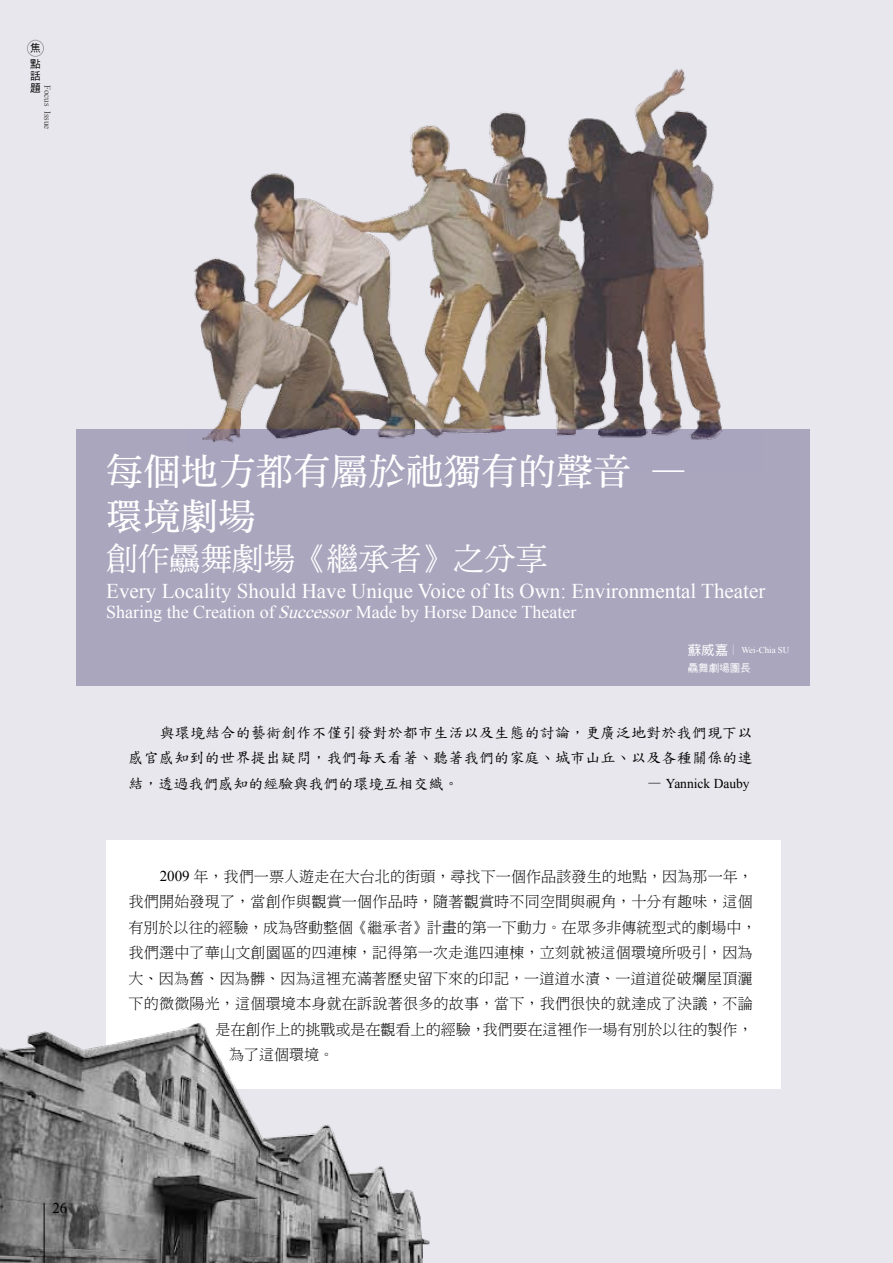
<style>
.page{position:relative;width:893px;height:1263px;background:#e8e7ed}
.page>*{position:absolute;margin:0;border:0;box-sizing:border-box;transform-origin:0 0}
.t1{font:800 37.5px/45px "Ming";color:#fff}
.t2{font:31.5px "DF Ming Md HK BF";color:#fff}
.t3{font:21px "Times New Roman";color:#fff}
.t4{font:18px "Times New Roman";color:#fff}
.t5{font:15px "DF Ming Lt HK BF";letter-spacing:.015em;color:#000}
.t6{font:15px/25.5px "DF Biao Kai Shu Std W5";letter-spacing:.015em;color:#000;text-align:justify}
.t7{font:15px "Times New Roman";color:#000}
.t8{font:13.5px "Times New Roman";color:#000}
.t9{font:10.5px "DF Hei Md HKP BF";color:#fff}
.t10{font:10.5px/16px "DF Hei Md HKP BF";color:#000}
.t11{font:9px "Times New Roman";color:#fff}
.t12{font:9px "Times New Roman";color:#4c4948}
.s1{font-style:italic}
.s2{font-family:"DF Hei Md HKP BF";font-size:13.5px}
.s3{font-family:"DF Ming Lt HK BF";font-size:10.5px}
.s4{font-family:"DF Biao Kai Shu Std W5"}
.s5{font-family:"Times New Roman"}
.s6{font-family:"Adobe Ming Std";font-weight:300}
</style>
<div class="page">
<div style="left:106px;top:840px;width:674px;height:249px;background:#fff"></div>
<div style="left:77px;top:429px;width:733px;height:257px;background:#aaa6be"></div>
<img style="left:193px;top:68px;width:529px;height:375px">
<img style="left:0;top:1023px;width:430px;height:240px">
<hr style="left:44px;top:1203px;width:1px;height:60px;background:#000">
<div style="left:27px;top:40px;width:17px;height:17px;border:1px solid #000;border-radius:50%"></div>
<p class="t10" style="left:30px;top:41px;width:12px">焦點</p>
<p class="t10" style="left:30px;top:71px;width:12px;line-height:12px">話題</p>
<p class="t12" style="left:54px;top:85px;width:46px;rotate:90deg">Focus Issue</p>
<h1 class="t1" style="left:106px;top:449px;width:583px">每個地方都有屬於祂獨有的聲音 —環境劇場</h1>
<h2 class="t2" style="left:106px;top:542px;width:442px">創作驫舞劇場《繼承者》之分享</h2>
<h3 class="t3" style="left:106px;top:576px;width:661px">Every Locality Should Have Unique Voice of Its Own: Environmental Theater</h3>
<p class="t4" style="left:106px;top:599px;width:472px">Sharing the Creation of <span class="s1">Successor</span>Made by Horse Dance Theater</p>
<p class="t11" style="left:688px;top:644px;width:103px"><span class="s2">蘇威嘉</span><span class="s3">│</span> Wei-Chia SU</p>
<p class="t9" style="left:688px;top:662px;width:64px">驫舞劇場團長</p>
<p class="t6" style="left:129px;top:719px;width:626px;text-indent:31px">與環境結合的藝術創作不僅引發對於都市生活以及生態的討論，更廣泛地對於我們現下以感官感知到的世界提出疑問，我們每天看著、聽著我們的家庭、城市山丘、以及各種關係的連結，透過我們感知的經驗與我們的環境互相交織。</p>
<p class="t8" style="left:648px;top:774px;width:103px"><span class="s4">—</span> Yannick Dauby</p>
<p class="t5" style="left:160px;top:869px;width:595px"><span class="s5">2009</span> 年，我們一票人遊走在大台北的街頭，尋找下一個作品該發生的地點，因為那一年，</p>
<p class="t5" style="left:129px;top:894px;width:626px">我們開始發現了，當創作與觀賞一個作品時，隨著觀賞時不同空間與視角，十分有趣味，這個</p>
<p class="t5" style="left:129px;top:920px;width:629px">有別於以往的經驗，成為<span class="s6">啓</span>動整個《繼承者》計畫的第一下動力。在眾多非傳統型式的劇場中，</p>
<p class="t5" style="left:129px;top:945px;width:625px">我們選中了華山文創園區的四連棟，記得第一次走進四連棟，立刻就被這個環境所吸引，因為</p>
<p class="t5" style="left:129px;top:971px;width:625px">大、因為舊、因為髒、因為這裡充滿著歷史留下來的印記，一道道水漬、一道道從破爛屋頂灑</p>
<p class="t5" style="left:129px;top:996px;width:626px">下的微微陽光，這個環境本身就在訴說著很多的故事，當下，我們很快的就達成了決議，不論</p>
<p class="t5" style="left:216px;top:1022px;width:538px">是在創作上的挑戰或是在觀看上的經驗，我們要在這裡作一場有別於以往的製作，</p>
<p class="t5" style="left:229px;top:1047px;width:106px">為了這個環境。</p>
<p class="t7" style="left:52px;top:1198px;width:16px">26</p>
</div>
